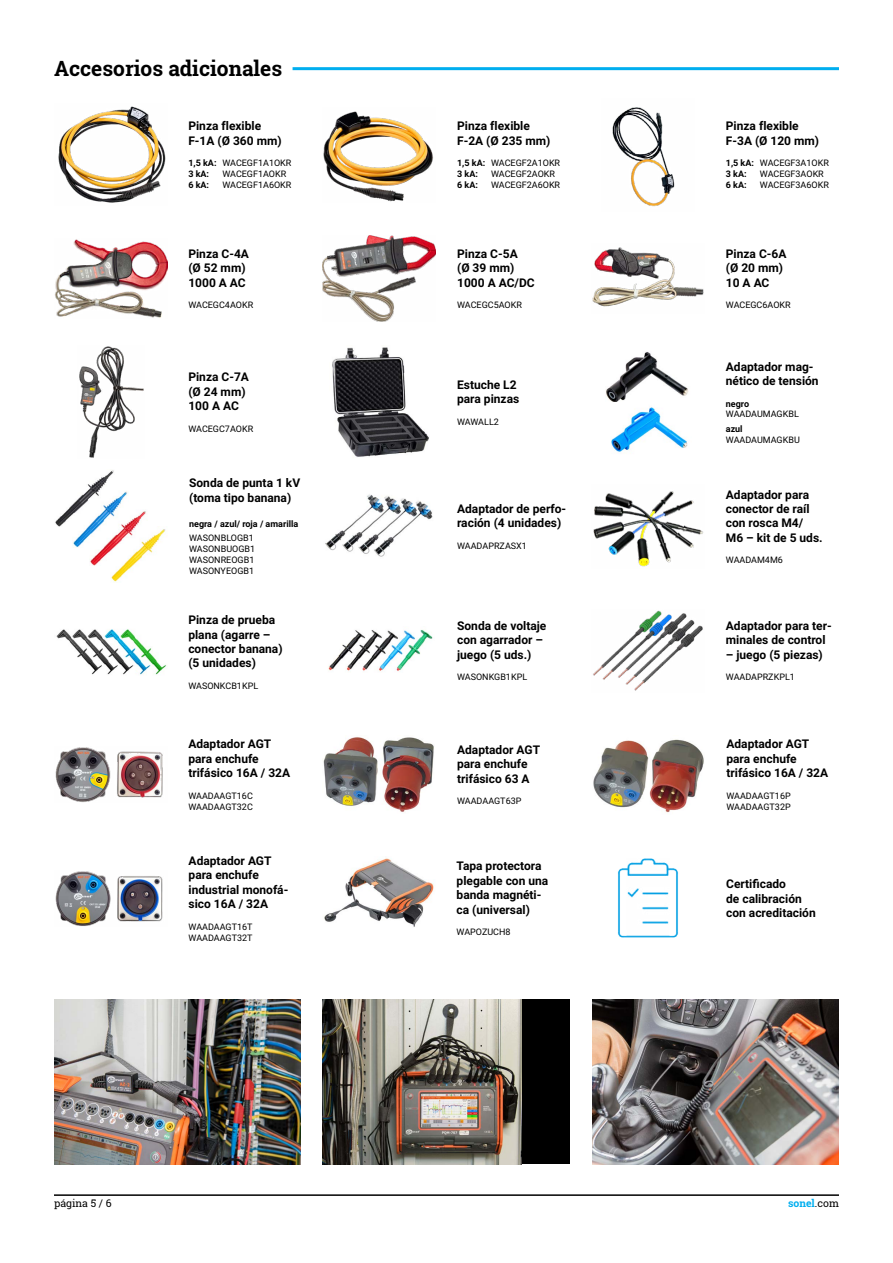
<style>
.page{position:relative;width:893px;height:1263px;background:#fff}
.page>*{position:absolute;margin:0;border:0;box-sizing:border-box;transform-origin:0 0}
.t1{font:700 21px "Roboto Slab";color:#000}
.t2{font:700 12px/14.4px "Roboto";color:#000}
.t3{font:10.5px "Roboto Slab";color:#000}
.t4{font:700 10.5px "Roboto Slab";color:#00aeef}
.t5{font:9px/10.8px "Roboto";color:#000}
.t6{font:700 9px "Roboto";color:#000}
.s1{font-weight:700}
.s2{font-weight:400;color:#000}
</style>
<div class="page">
<hr style="left:54px;top:1194px;width:785px;height:2px;background:#000">
<img style="left:593px;top:491px;width:111px;height:76px">
<img style="left:332px;top:347px;width:97px;height:110px">
<img style="left:58px;top:106px;width:108px;height:97px">
<img style="left:323px;top:111px;width:110px;height:91px">
<img style="left:55px;top:239px;width:112px;height:79px">
<img style="left:323px;top:236px;width:113px;height:85px">
<img style="left:592px;top:247px;width:112px;height:60px">
<img style="left:79px;top:346px;width:65px;height:112px">
<img style="left:606px;top:352px;width:83px;height:100px">
<img style="left:55px;top:747px;width:108px;height:55px">
<img style="left:593px;top:739px;width:111px;height:74px">
<img style="left:55px;top:871px;width:108px;height:55px">
<img style="left:323px;top:737px;width:111px;height:75px">
<img style="left:328px;top:630px;width:105px;height:41px">
<img style="left:593px;top:610px;width:110px;height:81px">
<img style="left:324px;top:858px;width:110px;height:69px">
<img style="left:54px;top:999px;width:247px;height:165px">
<img style="left:592px;top:999px;width:247px;height:165px">
<div style="left:323px;top:999px;width:247px;height:165px;background:#000"></div>
<img style="left:323px;top:999px;width:199px;height:165px">
<img style="left:56px;top:629px;width:111px;height:46px">
<img style="left:612px;top:107px;width:63px;height:100px">
<hr style="left:293px;top:67px;width:546px;height:3px;background:#00aeef">
<img style="left:325px;top:494px;width:108px;height:63px">
<img style="left:618px;top:858px;width:60px;height:80px">
<img style="left:55px;top:470px;width:59px;height:56px">
<img style="left:72px;top:491px;width:57px;height:56px">
<img style="left:89px;top:509px;width:57px;height:56px">
<img style="left:111px;top:526px;width:55px;height:56px">
<h1 class="t1" style="left:54px;top:54px;width:230px">Accesorios adicionales</h1>
<p class="t2" style="left:188px;top:119px;width:95px">Pinza flexible<br>F-1A (Ø 360 mm)</p>
<p class="t5" style="left:188px;top:158px;width:105px"><span class="s1">1,5 kA:</span> WACEGF1A1OKR<br><span class="s1">3 kA:</span></p>
<p class="t5" style="left:222px;top:168px;width:65px">WACEGF1AOKR</p>
<p class="t6" style="left:188px;top:179px;width:22px">6 kA:</p>
<p class="t5" style="left:222px;top:179px;width:71px">WACEGF1A6OKR</p>
<p class="t2" style="left:188px;top:246px;width:62px">Pinza C-4A (Ø 52 mm)<br>1000 A AC</p>
<p class="t5" style="left:188px;top:299px;width:66px">WACEGC4AOKR</p>
<p class="t2" style="left:188px;top:369px;width:62px">Pinza C-7A (Ø 24 mm)<br>100 A AC</p>
<p class="t5" style="left:188px;top:423px;width:66px">WACEGC7AOKR</p>
<p class="t2" style="left:189px;top:476px;width:113px">Sonda de punta 1 kV (toma tipo banana)</p>
<p class="t6" style="left:189px;top:518px;width:111px">negra / azul/ roja / amarilla</p>
<p class="t5" style="left:189px;top:532px;width:68px">WASONBLOGB1<br>WASONBUOGB1<br>WASONREOGB1<br>WASONYEOGB1</p>
<p class="t2" style="left:188px;top:612px;width:96px">Pinza de prueba plana (agarre – conector banana) (5 unidades)</p>
<p class="t5" style="left:188px;top:680px;width:71px">WASONKCB1KPL</p>
<p class="t2" style="left:188px;top:736px;width:103px">Adaptador AGT para enchufe trifásico 16A / 32A</p>
<p class="t5" style="left:188px;top:790px;width:66px">WAADAAGT16C<br>WAADAAGT32C</p>
<p class="t2" style="left:189px;top:853px;width:101px">Adaptador AGT para enchufe industrial monofá&shy;sico 16A / 32A</p>
<p class="t5" style="left:189px;top:921px;width:66px">WAADAAGT16T<br>WAADAAGT32T</p>
<p class="t2" style="left:457px;top:119px;width:95px">Pinza flexible<br>F-2A (Ø 235 mm)</p>
<p class="t5" style="left:457px;top:158px;width:105px"><span class="s1">1,5 kA:</span> WACEGF2A1OKR<br><span class="s1">3 kA:</span></p>
<p class="t5" style="left:491px;top:168px;width:65px">WACEGF2AOKR</p>
<p class="t6" style="left:457px;top:179px;width:22px">6 kA:</p>
<p class="t5" style="left:491px;top:179px;width:71px">WACEGF2A6OKR</p>
<p class="t2" style="left:457px;top:246px;width:79px">Pinza C-5A<br>(Ø 39 mm)<br>1000 A AC/DC</p>
<p class="t5" style="left:457px;top:299px;width:66px">WACEGC5AOKR</p>
<p class="t2" style="left:457px;top:377px;width:64px">Estuche L2 para pinzas</p>
<p class="t5" style="left:457px;top:416px;width:43px">WAWALL2</p>
<p class="t2" style="left:457px;top:501px;width:111px">Adaptador de perfo&shy;ración (4 unidades)</p>
<p class="t5" style="left:457px;top:540px;width:71px">WAADAPRZASX1</p>
<p class="t2" style="left:457px;top:618px;width:91px">Sonda de voltaje con agarrador – juego (5 uds.)</p>
<p class="t5" style="left:457px;top:671px;width:72px">WASONKGB1KPL</p>
<p class="t2" style="left:457px;top:742px;width:84px">Adaptador AGT para enchufe trifásico 63 A</p>
<p class="t5" style="left:457px;top:795px;width:66px">WAADAAGT63P</p>
<p class="t2" style="left:457px;top:858px;width:93px">Tapa protectora plegable con una banda magnéti&shy;ca (universal)</p>
<p class="t5" style="left:457px;top:926px;width:55px">WAPOZUCH8</p>
<p class="t2" style="left:726px;top:119px;width:95px">Pinza flexible<br>F-3A (Ø 120 mm)</p>
<p class="t5" style="left:726px;top:158px;width:105px"><span class="s1">1,5 kA:</span> WACEGF3A1OKR<br><span class="s1">3 kA:</span></p>
<p class="t5" style="left:760px;top:168px;width:65px">WACEGF3AOKR</p>
<p class="t6" style="left:726px;top:179px;width:22px">6 kA:</p>
<p class="t5" style="left:760px;top:179px;width:71px">WACEGF3A6OKR</p>
<p class="t2" style="left:726px;top:246px;width:62px">Pinza C-6A (Ø 20 mm)<br>10 A AC</p>
<p class="t5" style="left:726px;top:299px;width:66px">WACEGC6AOKR</p>
<p class="t2" style="left:726px;top:359px;width:94px">Adaptador mag&shy;nético de tensión</p>
<p class="t6" style="left:726px;top:397px;width:25px">negro</p>
<p class="t5" style="left:726px;top:408px;width:74px">WAADAUMAGKBL</p>
<p class="t6" style="left:726px;top:422px;width:18px">azul</p>
<p class="t5" style="left:726px;top:434px;width:75px">WAADAUMAGKBU</p>
<p class="t2" style="left:726px;top:487px;width:98px">Adaptador para conector de raíl con rosca M4/<br>M6 – kit de 5 uds.</p>
<p class="t5" style="left:726px;top:554px;width:59px">WAADAM4M6</p>
<p class="t2" style="left:726px;top:618px;width:107px">Adaptador para ter&shy;minales de control</p>
<p class="t2" style="left:726px;top:647px;width:98px">– juego (5 piezas)</p>
<p class="t5" style="left:726px;top:671px;width:71px">WAADAPRZKPL1</p>
<p class="t2" style="left:726px;top:736px;width:103px">Adaptador AGT para enchufe trifásico 16A / 32A</p>
<p class="t5" style="left:726px;top:790px;width:66px">WAADAAGT16P<br>WAADAAGT32P</p>
<p class="t2" style="left:726px;top:876px;width:91px">Certificado<br>de calibración con acreditación</p>
<p class="t3" style="left:54px;top:1196px;width:59px">página 5 / 6</p>
<p class="t4" style="left:788px;top:1196px;width:52px">sonel<span class="s2">.com</span></p>
</div>
